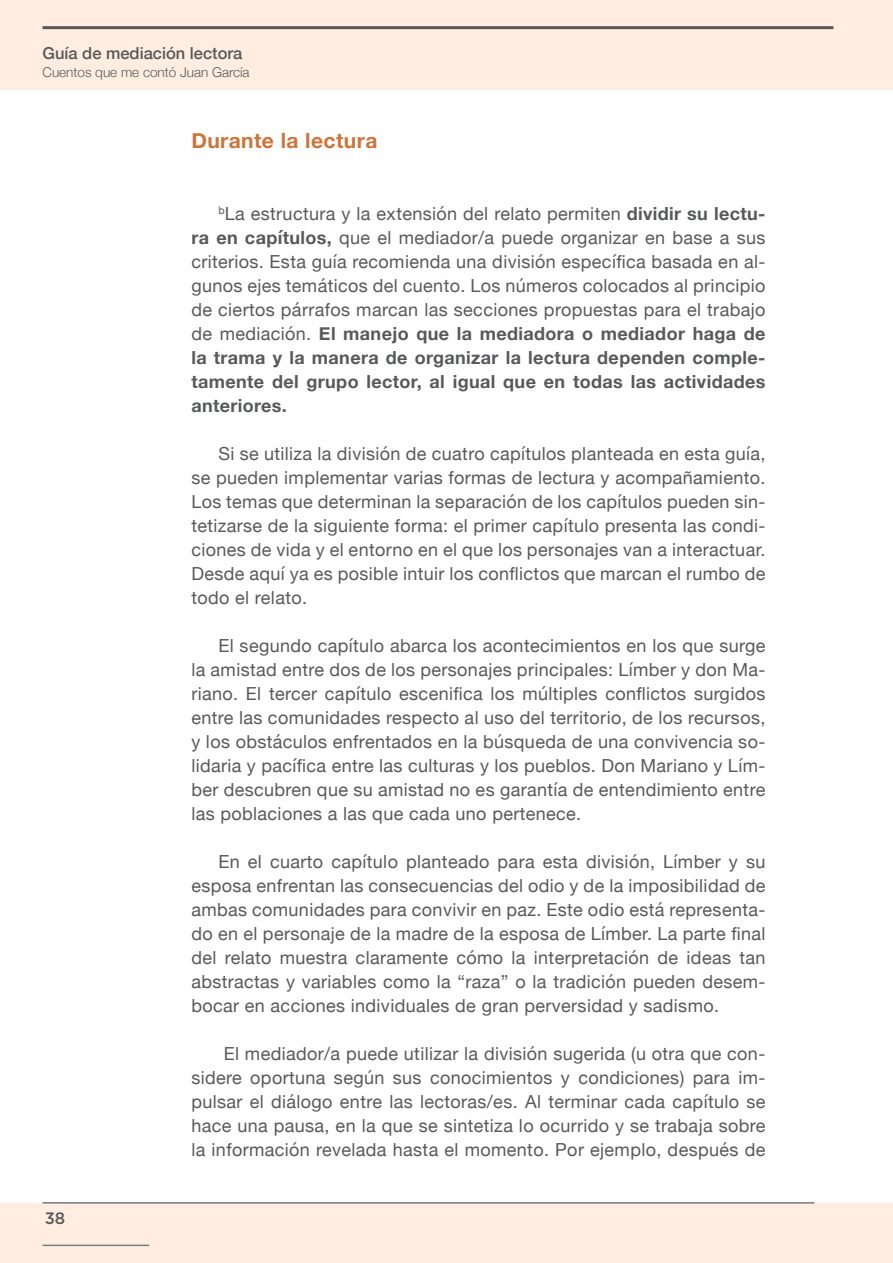
<style>
.page{position:relative;width:893px;height:1263px;background:#fff}
.page>*{position:absolute;margin:0;border:0;box-sizing:border-box;transform-origin:0 0}
.t1{font:700 21px "Helvetica Neue";letter-spacing:.02em;color:#ce743a}
.t2{font:18px/24px "Helvetica Neue";letter-spacing:.02em;color:#58595b;text-align:justify}
.t3{font:500 16.5px "Helvetica Neue";color:#58595b}
.t4{font:500 16.5px "Gotham";color:#58595b}
.t5{font:300 13.5px "Helvetica Neue";color:#58595b}
.s1{font-weight:700}
</style>
<div class="page">
<div style="left:0;top:0;width:893px;height:89px;background:#feede0"></div>
<div style="left:0;top:1203px;width:893px;height:60px;background:#feede0"></div>
<hr style="left:43px;top:1202px;width:771px;height:1px;background:#797a7d">
<hr style="left:43px;top:1244px;width:106px;height:2px;background:#797a7d">
<hr style="left:43px;top:26px;width:790px;height:3px;background:#58595b">
<p class="t3" style="left:43px;top:40px;width:201px">Guía de mediación lectora</p>
<p class="t5" style="left:43px;top:62px;width:209px">Cuentos que me contó Juan García</p>
<p class="t1" style="left:191px;top:124px;width:188px">Durante la lectura</p>
<p class="t4" style="left:45px;top:1207px;width:22px">38</p>
<p class="t2" style="left:191px;top:203px;width:576px;text-indent:27px"><sup>b</sup>La estructura y la extensión del relato permiten <span class="s1">dividir su lectu&shy;ra en capítulos,</span> que el mediador/a puede organizar en base a sus criterios. Esta guía recomienda una división específica basada en al&shy;gunos ejes temáticos del cuento. Los números colocados al principio de ciertos párrafos marcan las secciones propuestas para el trabajo de mediación. <span class="s1">El manejo que la mediadora o mediador haga de la trama y la manera de organizar la lectura dependen comple&shy;tamente del grupo lector, al igual que en todas las actividades anteriores.</span></p>
<p class="t2" style="left:191px;top:443px;width:576px;text-indent:27px">Si se utiliza la división de cuatro capítulos planteada en esta guía, se pueden implementar varias formas de lectura y acompañamiento.<br>Los temas que determinan la separación de los capítulos pueden sin&shy;tetizarse de la siguiente forma: el primer capítulo presenta las condi&shy;ciones de vida y el entorno en el que los personajes van a interactuar.<br>Desde aquí ya es posible intuir los conflictos que marcan el rumbo de todo el relato.</p>
<p class="t2" style="left:191px;top:635px;width:576px;text-indent:27px">El segundo capítulo abarca los acontecimientos en los que surge la amistad entre dos de los personajes principales: Límber y don Ma&shy;riano. El tercer capítulo escenifica los múltiples conflictos surgidos entre las comunidades respecto al uso del territorio, de los recursos, y los obstáculos enfrentados en la búsqueda de una convivencia so&shy;lidaria y pacífica entre las culturas y los pueblos. Don Mariano y Lím&shy;ber descubren que su amistad no es garantía de entendimiento entre las poblaciones a las que cada uno pertenece.</p>
<p class="t2" style="left:191px;top:851px;width:576px;text-indent:27px">En el cuarto capítulo planteado para esta división, Límber y su esposa enfrentan las consecuencias del odio y de la imposibilidad de ambas comunidades para convivir en paz. Este odio está representa&shy;do en el personaje de la madre de la esposa de Límber. La parte final del relato muestra claramente cómo la interpretación de ideas tan abstractas y variables como la “raza” o la tradición pueden desem&shy;bocar en acciones individuales de gran perversidad y sadismo.</p>
<p class="t2" style="left:191px;top:1043px;width:576px;text-indent:32px">El mediador/a puede utilizar la división sugerida (u otra que con&shy;sidere oportuna según sus conocimientos y condiciones) para im&shy;pulsar el diálogo entre las lectoras/es. Al terminar cada capítulo se hace una pausa, en la que se sintetiza lo ocurrido y se trabaja sobre la información revelada hasta el momento. Por ejemplo, después de</p>
</div>
